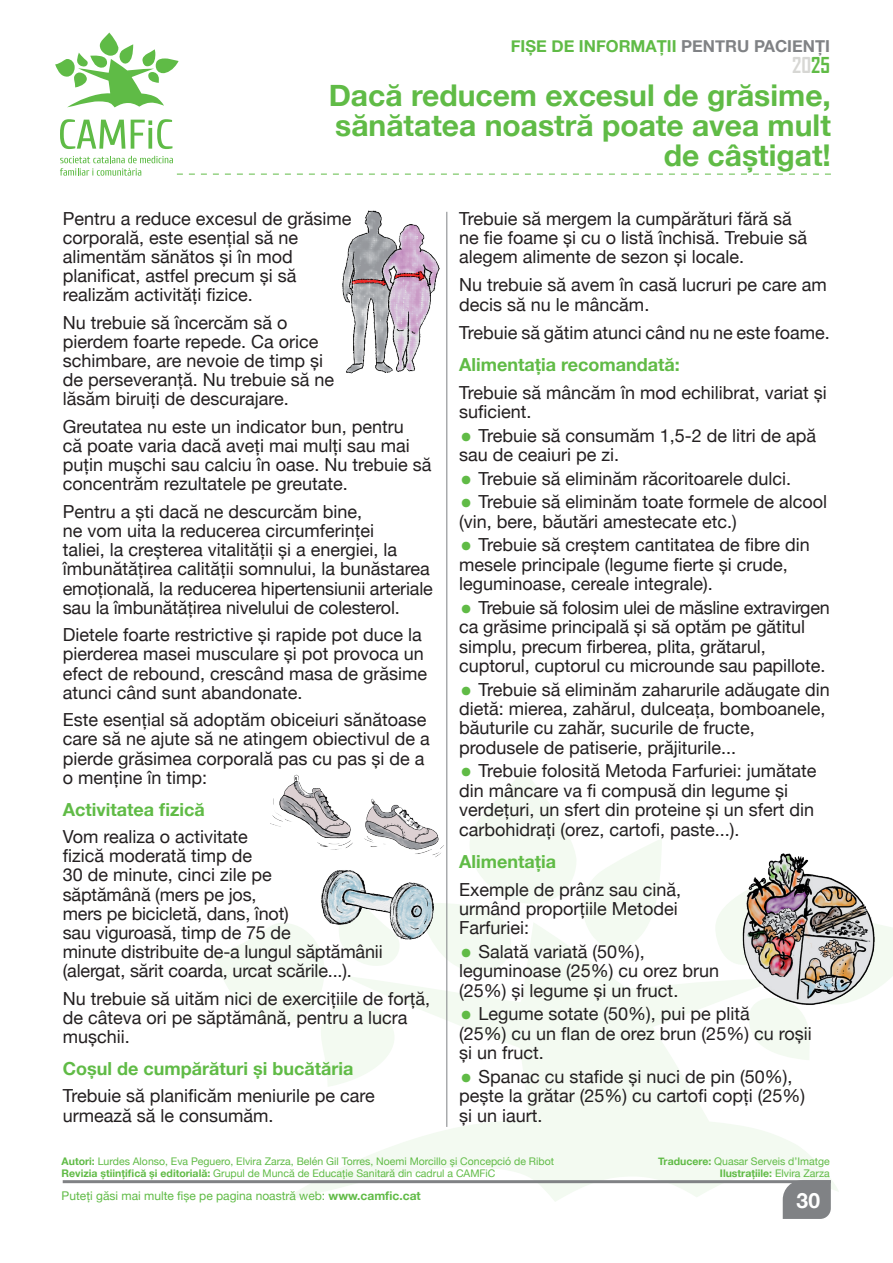
<style>
.page{position:relative;width:893px;height:1263px;background:#fff}
.page>*{position:absolute;margin:0;border:0;box-sizing:border-box;transform-origin:0 0}
.Título_2_líneas{font:700 30px/30px "Helvetica Neue";color:#60bb46;text-align:right}
.t1{font:700 21px "Agency FB";color:#d7d7d4}
.t2{font:700 21px "Helvetica Neue";color:#fff}
.Galerada{font:18px/19.2px "Helvetica Neue";color:#231f20}
.Titulillo{font:700 18px "Helvetica Neue";color:#60bb46}
.t3{font:700 16.5px "Helvetica Neue";color:#60bb46}
.t4{font:12px "Helvetica Neue";color:#60bb46}
.t5{font:10.5px "Helvetica Neue";color:#60bb46}
.t6{font:700 10.5px "Helvetica Neue";color:#60bb46}
.s1{color:#808285}
.s2{color:#60bb46}
.s3{font-size:39px;color:#60bb46}
.s4{font-weight:700}
.s5{font-weight:400}
</style>
<div class="page">
<svg style="left:281px;top:979px;width:557px;height:223px;fill:#f3faf1"></svg>
<svg style="left:212px;top:923px;width:189px;height:164px"></svg>
<svg style="left:447px;top:771px;width:215px;height:208px"></svg>
<svg style="left:715px;top:903px;width:178px;height:157px"></svg>
<hr style="left:63px;top:1180px;width:768px;height:3px;background:#808285">
<div style="left:783px;top:1180px;width:48px;height:39px;background:#808285"></div>
<svg style="left:55px;top:33px;width:124px;height:74px"></svg>
<svg style="left:60px;top:156px;width:771px;height:20px"></svg>
<svg style="left:60px;top:119px;width:65px;height:30px"></svg>
<svg style="left:131px;top:119px;width:41px;height:30px"></svg>
<hr style="left:446px;top:212px;width:1px;height:915px;background:#808285">
<img style="left:729px;top:853px;width:158px;height:162px">
<img style="left:270px;top:770px;width:178px;height:80px">
<img style="left:304px;top:850px;width:146px;height:109px">
<img style="left:342px;top:210px;width:106px;height:180px">
<p class="t3" style="left:511px;top:33px;width:321px">FIȘE DE INFORMAȚII <span class="s1">PENTRU PACIENŢI</span></p>
<p class="t1" style="left:792px;top:52px;width:39px">20<span class="s2">25</span></p>
<p class="Título_2_líneas" style="left:329px;top:81px;width:504px">Dacă reducem excesul de grăsime, sănătatea noastră poate avea mult de câștigat!</p>
<p class="Galerada" style="left:63px;top:210px;width:290px">Pentru a reduce excesul de grăsime corporală, este esențial să ne alimentăm sănătos și în mod planificat, astfel precum și să realizăm activități fizice.</p>
<p class="Galerada" style="left:63px;top:314px;width:273px">Nu trebuie să încercăm să o pierdem foarte repede. Ca orice schimbare, are nevoie de timp și de perseveranță. Nu trebuie să ne lăsăm biruiți de descurajare.</p>
<p class="Galerada" style="left:63px;top:418px;width:370px">Greutatea nu este un indicator bun, pentru<br>că poate varia dacă aveți mai mulți sau mai puțin mușchi sau calciu în oase. Nu trebuie să concentrăm rezultatele pe greutate.</p>
<p class="Galerada" style="left:63px;top:503px;width:372px">Pentru a ști dacă ne descurcăm bine,<br>ne vom uita la reducerea circumferinței<br>taliei, la creșterea vitalității și a energiei, la îmbunătățirea calității somnului, la bunăstarea emoțională, la reducerea hipertensiunii arteriale sau la îmbunătățirea nivelului de colesterol.</p>
<p class="Galerada" style="left:63px;top:626px;width:366px">Dietele foarte restrictive și rapide pot duce la pierderea masei musculare și pot provoca un efect de rebound, crescând masa de grăsime atunci când sunt abandonate.</p>
<p class="Galerada" style="left:63px;top:711px;width:369px">Este esențial să adoptăm obiceiuri sănătoase care să ne ajute să ne atingem obiectivul de a pierde grăsimea corporală pas cu pas și de a o menține în timp:</p>
<p class="Titulillo" style="left:63px;top:795px;width:143px">Activitatea fizică</p>
<p class="Galerada" style="left:63px;top:828px;width:321px">Vom realiza o activitate<br>fizică moderată timp de<br>30 de minute, cinci zile pe<br>săptămână (mers pe jos,<br>mers pe bicicletă, dans, înot)<br>sau viguroasă, timp de 75 de<br>minute distribuite de-a lungul săptămânii (alergat, sărit coarda, urcat scările...).</p>
<p class="Galerada" style="left:63px;top:990px;width:369px">Nu trebuie să uităm nici de exercițiile de forță, de câteva ori pe săptămână, pentru a lucra mușchii.</p>
<p class="Titulillo" style="left:63px;top:1054px;width:292px">Coșul de cumpărături și bucătăria</p>
<p class="Galerada" style="left:63px;top:1087px;width:314px">Trebuie să planificăm meniurile pe care urmează să le consumăm.</p>
<p class="Galerada" style="left:459px;top:210px;width:349px">Trebuie să mergem la cumpărături fără să ne fie foame și cu o listă închisă. Trebuie să alegem alimente de sezon și locale.</p>
<p class="Galerada" style="left:459px;top:276px;width:369px">Nu trebuie să avem în casă lucruri pe care am decis să nu le mâncăm.</p>
<p class="Galerada" style="left:459px;top:324px;width:372px">Trebuie să gătim atunci când nu ne este foame.</p>
<p class="Titulillo" style="left:459px;top:350px;width:222px">Alimentația recomandată:</p>
<p class="Galerada" style="left:459px;top:384px;width:369px">Trebuie să mâncăm în mod echilibrat, variat și suficient.</p>
<p class="Galerada" style="left:459px;top:427px;width:358px"><span class="s3">•</span> Trebuie să consumăm 1,5-2 de litri de apă sau de ceaiuri pe zi.</p>
<p class="Galerada" style="left:459px;top:470px;width:333px"><span class="s3">•</span> Trebuie să eliminăm răcoritoarele dulci.</p>
<p class="Galerada" style="left:459px;top:493px;width:369px"><span class="s3">•</span> Trebuie să eliminăm toate formele de alcool (vin, bere, băutări amestecate etc.)</p>
<p class="Galerada" style="left:459px;top:536px;width:352px"><span class="s3">•</span> Trebuie să creștem cantitatea de fibre din mesele principale (legume fierte și crude, leguminoase, cereale integrale).</p>
<p class="Galerada" style="left:459px;top:599px;width:372px"><span class="s3">•</span> Trebuie să folosim ulei de măsline extravirgen ca grăsime principală și să optăm pe gătitul simplu, precum firberea, plita, grătarul, cuptorul, cuptorul cu microunde sau papillote.</p>
<p class="Galerada" style="left:459px;top:680px;width:372px"><span class="s3">•</span> Trebuie să eliminăm zaharurile adăugate din dietă: mierea, zahărul, dulceața, bomboanele, băuturile cu zahăr, sucurile de fructe, produsele de patiserie, prăjiturile...</p>
<p class="Galerada" style="left:459px;top:762px;width:359px"><span class="s3">•</span> Trebuie folosită Metoda Farfuriei: jumătate din mâncare va fi compusă din legume și verdețuri, un sfert din proteine și un sfert din carbohidrați (orez, cartofi, paste...).</p>
<p class="Titulillo" style="left:459px;top:847px;width:98px">Alimentația</p>
<p class="Galerada" style="left:459px;top:880px;width:224px">Exemple de prânz sau cină, urmând proporțiile Metodei<br>Farfuriei:</p>
<p class="Galerada" style="left:459px;top:943px;width:262px"><span class="s3">•</span> Salată variată (50%), leguminoase (25%) cu orez brun (25%) și legume și un fruct.</p>
<p class="Galerada" style="left:459px;top:1005px;width:354px"><span class="s3">•</span> Legume sotate (50%), pui pe plită<br>(25%) cu un flan de orez brun (25%) cu roșii și un fruct.</p>
<p class="Galerada" style="left:459px;top:1068px;width:348px"><span class="s3">•</span> Spanac cu stafide și nuci de pin (50%), pește la grătar (25%) cu cartofi copți (25%) și un iaurt.</p>
<p class="t5" style="left:62px;top:1153px;width:494px"><span class="s4">Autori:</span> Lurdes Alonso, Eva Peguero, Elvira Zarza, Belén Gil Torres, Noemi Morcillo și Concepció de Ribot</p>
<p class="t5" style="left:62px;top:1165px;width:435px"><span class="s4">Revizia științifică și editorială:</span> Grupul de Muncă de Educație Sanitară din cadrul a CAMFiC</p>
<p class="t4" style="left:62px;top:1187px;width:361px">Puteți găsi mai multe fișe pe pagina noastră web: <span class="s4">www.camfic.cat</span></p>
<p class="t5" style="left:658px;top:1153px;width:173px"><span class="s4">Traducere:</span> Quasar Serveis d’Imatge</p>
<p class="t6" style="left:720px;top:1165px;width:111px">Ilustrațiile: <span class="s5">Elvira Zarza</span></p>
<p class="t2" style="left:797px;top:1183px;width:25px">30</p>
</div>
